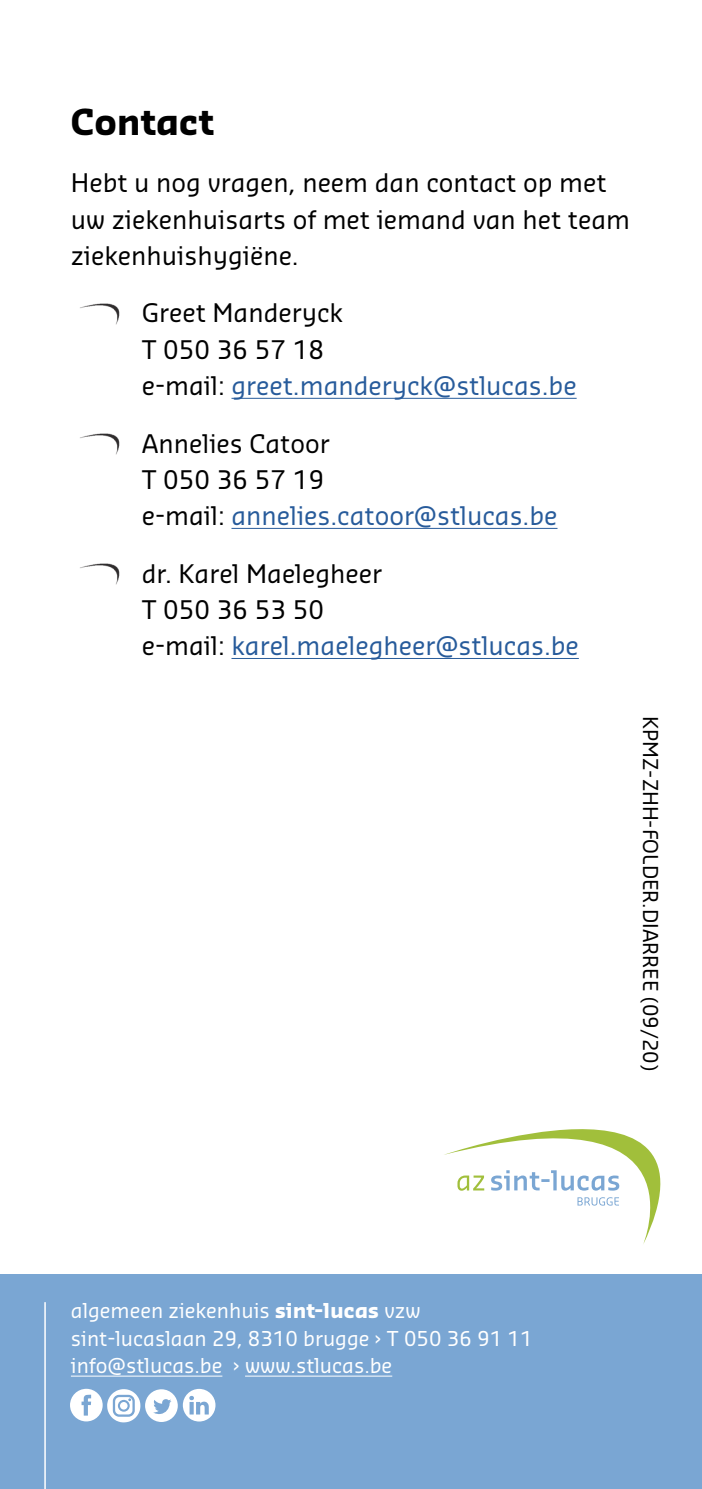
<style>
.page{position:relative;width:702px;height:1489px;background:#fff}
.page>*{position:absolute;margin:0;border:0;box-sizing:border-box;transform-origin:0 0}
.Titels{font:700 35px "Sansa Std";color:#000}
.Opsomming_boogje{font:25px/36.2px "Sansa Std";color:#000}
.TABEL_tekst{font:20px/27.5px "Sansa Std";color:#fff}
.t1{font:20px "Sansa Std";color:#000}
.s1{color:#275b9b}
.s2{font-weight:700}
</style>
<div class="page">
<div style="left:0;top:1274px;width:702px;height:214px;background:#7aa6d3"></div>
<hr style="left:44px;top:1301px;width:2px;height:187px;background:#fff">
<svg style="left:444px;top:1129px;width:217px;height:115px"></svg>
<svg style="left:457px;top:1175px;width:27px;height:15px"></svg>
<svg style="left:577px;top:1197px;width:42px;height:8px"></svg>
<svg style="left:491px;top:1170px;width:128px;height:20px"></svg>
<hr style="left:231px;top:398px;width:345px;height:1px;background:#275b9b">
<hr style="left:231px;top:528px;width:326px;height:1px;background:#275b9b">
<hr style="left:231px;top:658px;width:348px;height:1px;background:#275b9b">
<img style="left:80px;top:303px;width:40px;height:22px">
<img style="left:80px;top:433px;width:40px;height:22px">
<img style="left:80px;top:563px;width:40px;height:22px">
<hr style="left:71px;top:1375px;width:151px;height:1px;background:#fff">
<hr style="left:245px;top:1375px;width:147px;height:1px;background:#fff">
<svg style="left:70px;top:1388px;width:145px;height:34px"></svg>
<div style="left:120px;top:1401px;width:8px;height:8px;background:#fff;border-radius:50%"></div>
<h1 class="Titels" style="left:71px;top:99px;width:144px">Contact</h1>
<p class="Opsomming_boogje" style="left:71px;top:164px;width:560px">Hebt u nog vragen, neem dan contact op met uw ziekenhuisarts of met iemand van het team ziekenhuishygiëne.</p>
<p class="Opsomming_boogje" style="left:142px;top:294px;width:436px">Greet Manderyck<br>T 050 36 57 18<br>e-mail: <span class="s1">greet.manderyck@stlucas.be</span></p>
<p class="Opsomming_boogje" style="left:142px;top:424px;width:417px">Annelies Catoor<br>T 050 36 57 19<br>e-mail: <span class="s1">annelies.catoor@stlucas.be</span></p>
<p class="Opsomming_boogje" style="left:142px;top:554px;width:438px">dr. Karel Maelegheer<br>T 050 36 53 50<br>e-mail: <span class="s1">karel.maelegheer@stlucas.be</span></p>
<p class="t1" style="left:663px;top:716px;width:356px;rotate:90deg">KPMZ-ZHH-FOLDER.DIARREE (09/20)</p>
<p class="TABEL_tekst" style="left:71px;top:1296px;width:351px">algemeen ziekenhuis <span class="s2">sint-lucas</span> vzw</p>
<p class="TABEL_tekst" style="left:71px;top:1323px;width:463px">sint-lucaslaan 29, 8310 brugge › T 050 36 91 11 info@stlucas.be › www.stlucas.be</p>
</div>
